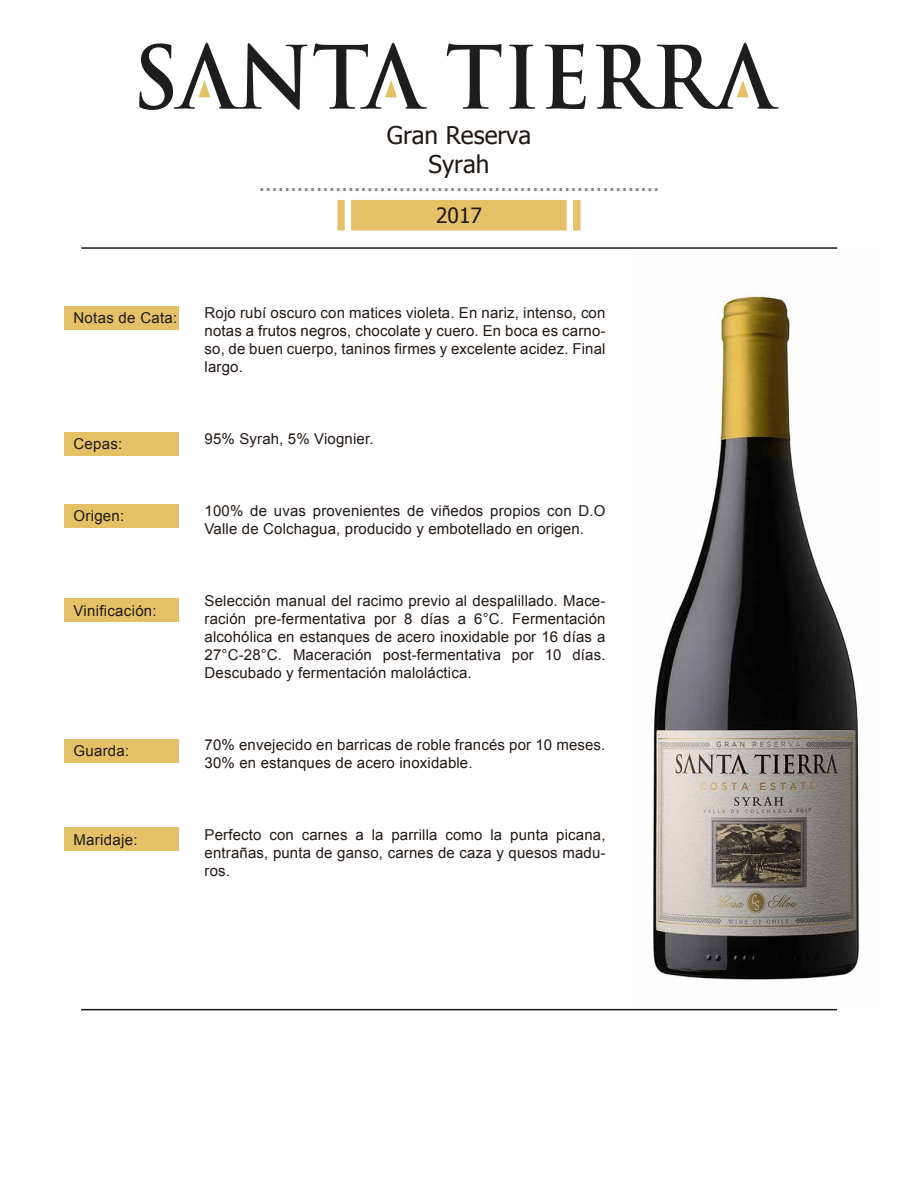
<style>
.page{position:relative;width:918px;height:1188px;background:#fff}
.page>*{position:absolute;margin:0;border:0;box-sizing:border-box;transform-origin:0 0}
.t1{font:24.45px/29.2px "Tahoma";color:#211915;text-align:center}
.t2{font:21px "Tahoma";color:#828280}
.t3{font:21px "Tahoma";color:#211915}
.t4{font:15px/18px "Arial";letter-spacing:.01em;color:#211915;text-align:justify}
.t5{font:700 5.1px "Gotham";color:#4d4947}
</style>
<div class="page">
<img style="left:653px;top:291px;width:206px;height:689px">
<svg style="left:338px;top:200px;width:242px;height:31px;background:#e5c571"></svg>
<hr style="left:81px;top:247px;width:756px;height:2px;background:#211915">
<svg style="left:447px;top:43px;width:54px;height:66px"></svg>
<svg style="left:509px;top:45px;width:26px;height:64px"></svg>
<svg style="left:545px;top:44px;width:41px;height:65px"></svg>
<svg style="left:139px;top:43px;width:168px;height:67px"></svg>
<svg style="left:596px;top:43px;width:183px;height:66px"></svg>
<svg style="left:313px;top:43px;width:114px;height:66px"></svg>
<hr style="left:81px;top:1009px;width:756px;height:1px;background:#211915">
<div style="left:64px;top:306px;width:115px;height:24px;background:#e4c167"></div>
<div style="left:64px;top:504px;width:115px;height:24px;background:#e4c167"></div>
<div style="left:64px;top:598px;width:115px;height:24px;background:#e4c167"></div>
<div style="left:64px;top:739px;width:115px;height:24px;background:#e4c167"></div>
<div style="left:64px;top:827px;width:115px;height:24px;background:#e4c167"></div>
<div style="left:64px;top:432px;width:115px;height:24px;background:#e4c167"></div>
<h1 class="t1" style="left:387px;top:119px;width:146px">Gran Reserva<br>Syrah</h1>
<h2 class="t3" style="left:436px;top:201px;width:47px">2017</h2>
<h2 class="t2" style="left:259px;top:169px;width:402px">...............................................................</h2>
<p class="t4" style="left:73px;top:309px;width:105px">Notas de Cata:</p>
<p class="t4" style="left:205px;top:304px;width:402px">Rojo rubí oscuro con matices violeta. En nariz, intenso, con notas a frutos negros, chocolate y cuero. En boca es carno&shy;so, de buen cuerpo, taninos firmes y excelente acidez. Final largo.</p>
<p class="t4" style="left:73px;top:435px;width:51px">Cepas:</p>
<p class="t4" style="left:205px;top:430px;width:170px">95% Syrah, 5% Viognier.</p>
<p class="t4" style="left:73px;top:507px;width:52px">Origen:</p>
<p class="t4" style="left:205px;top:502px;width:402px">100% de uvas provenientes de viñedos propios con D.O<br>Valle de Colchagua, producido y embotellado en origen.</p>
<p class="t4" style="left:73px;top:602px;width:85px">Vinificación:</p>
<p class="t4" style="left:205px;top:592px;width:402px">Selección manual del racimo previo al despalillado. Mace&shy;ración pre-fermentativa por 8 días a 6°C. Fermentación alcohólica en estanques de acero inoxidable por 16 días a 27°C-28°C. Maceración post-fermentativa por 10 días.<br>Descubado y fermentación maloláctica.</p>
<p class="t4" style="left:73px;top:742px;width:57px">Guarda:</p>
<p class="t4" style="left:205px;top:736px;width:402px">70% envejecido en barricas de roble francés por 10 meses.<br>30% en estanques de acero inoxidable.</p>
<p class="t5" style="left:796px;top:807px;width:17px">2017</p>
<p class="t4" style="left:73px;top:831px;width:66px">Maridaje:</p>
<p class="t4" style="left:205px;top:826px;width:402px">Perfecto con carnes a la parrilla como la punta picana, entrañas, punta de ganso, carnes de caza y quesos madu&shy;ros.</p>
</div>
